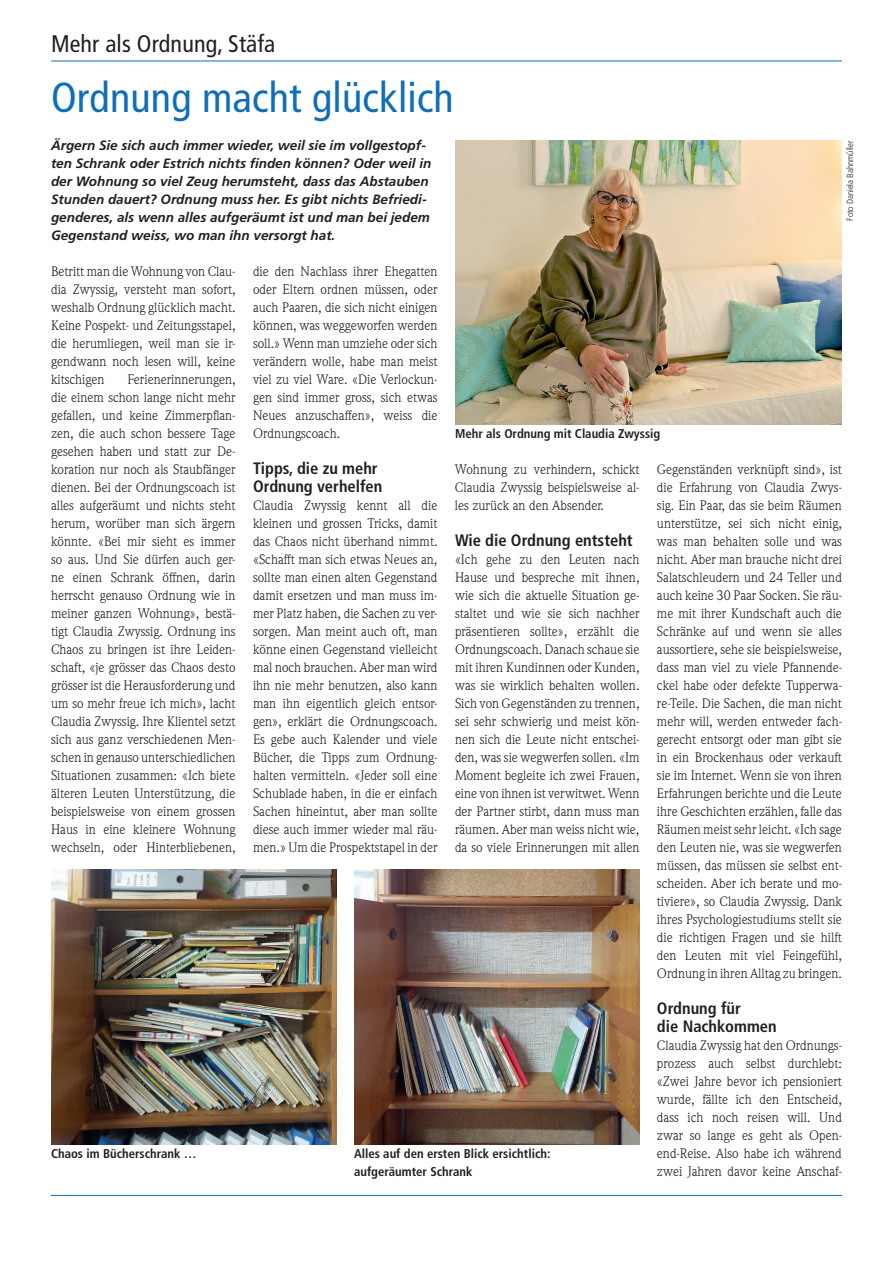
<style>
.page{position:relative;width:893px;height:1263px;background:#fff}
.page>*{position:absolute;margin:0;border:0;box-sizing:border-box;transform-origin:0 0}
.t1{font:condensed 42px "Frutiger LT Std";letter-spacing:.005em;color:#0f6eb8}
.t2{font:condensed 24px "Frutiger LT Std";letter-spacing:.005em;color:#231f20}
.t3{font:700 condensed 16.5px/18px "Frutiger LT Std";color:#231f20}
.t4{font:13.5px/18px "Weidemann Std";color:#231f20;text-align:justify}
.t5{font:italic 700 13.5px/18px "Frutiger LT Std";color:#231f20}
.t6{font:700 condensed 12.75px/18px "Frutiger LT Std";color:#231f20}
.t7{font:300 condensed 9px "Frutiger LT Std";color:#231f20}
</style>
<div class="page">
<hr style="left:51px;top:1195px;width:791px;height:1px;background:#0f6eb8">
<hr style="left:51px;top:61px;width:791px;height:1px;background:#0f6eb8">
<img style="left:455px;top:140px;width:387px;height:284px">
<img style="left:51px;top:870px;width:286px;height:274px">
<img style="left:354px;top:870px;width:286px;height:274px">
<h2 class="t2" style="left:51px;top:30px;width:226px">Mehr als Ordnung, Stäfa</h2>
<h1 class="t1" style="left:51px;top:73px;width:404px">Ordnung macht glücklich</h1>
<p class="t5" style="left:51px;top:136px;width:382px">Ärgern Sie sich auch immer wieder, weil sie im vollgestopf&shy;ten Schrank oder Estrich nichts finden können? Oder weil in der Wohnung so viel Zeug herumsteht, dass das Abstauben Stunden dauert? Ordnung muss her. Es gibt nichts Befriedi&shy;genderes, als wenn alles aufgeräumt ist und man bei jedem Gegenstand weiss, wo man ihn versorgt hat.</p>
<p class="t7" style="left:845px;top:221px;width:82px;rotate:-90deg">Foto Daniela Bahnmüller</p>
<p class="t4" style="left:51px;top:262px;width:186px">Betritt man die Wohnung von Clau&shy;dia Zwyssig, versteht man sofort, weshalb Ordnung glücklich macht.<br>Keine Pospekt- und Zeitungsstapel, die herumliegen, weil man sie ir&shy;gendwann noch lesen will, keine kitschigen</p>
<p class="t4" style="left:253px;top:262px;width:186px">die den Nachlass ihrer Ehegatten oder Eltern ordnen müssen, oder auch Paaren, die sich nicht einigen können, was weggeworfen werden soll.» Wenn man umziehe oder sich verändern wolle, habe man meist viel zu viel Ware. «Die Verlockun&shy;gen sind immer gross, sich etwas Neues anzuschaffen», weiss die Ordnungscoach.</p>
<p class="t3" style="left:253px;top:459px;width:131px">Tipps, die zu mehr<br>Ordnung verhelfen</p>
<p class="t4" style="left:253px;top:496px;width:186px">Claudia Zwyssig kennt all die kleinen und grossen Tricks, damit das Chaos nicht überhand nimmt. «Schafft man sich etwas Neues an, sollte man einen alten Gegenstand damit ersetzen und man muss im&shy;mer Platz haben, die Sachen zu ver&shy;sorgen. Man meint auch oft, man könne einen Gegenstand vielleicht mal noch brauchen. Aber man wird ihn nie mehr benutzen, also kann man ihn eigentlich gleich entsor&shy;gen», erklärt die Ordnungscoach.<br>Es gebe auch Kalender und viele Bücher, die Tipps zum Ordnung&shy;halten vermitteln. «Jeder soll eine Schublade haben, in die er einfach Sachen hineintut, aber man sollte diese auch immer wieder mal räu&shy;men.» Um die Prospektstapel in der</p>
<p class="t4" style="left:51px;top:370px;width:186px;text-indent:76px">Ferienerinnerungen, die einem schon lange nicht mehr gefallen, und keine Zimmerpflan&shy;zen, die auch schon bessere Tage gesehen haben und statt zur De&shy;koration nur noch als Staubfänger dienen. Bei der Ordnungscoach ist alles aufgeräumt und nichts steht herum, worüber man sich ärgern könnte. «Bei mir sieht es immer so aus. Und Sie dürfen auch ger&shy;ne einen Schrank öffnen, darin herrscht genauso Ordnung wie in meiner ganzen Wohnung», bestä&shy;tigt Claudia Zwyssig. Ordnung ins Chaos zu bringen ist ihre Leiden&shy;schaft, «je grösser das Chaos desto grösser ist die Herausforderung und um so mehr freue ich mich», lacht Claudia Zwyssig. Ihre Klientel setzt sich aus ganz verschiedenen Men&shy;schen in genauso unterschiedlichen Situationen zusammen: «Ich biete älteren Leuten Unterstützung, die beispielsweise von einem grossen Haus in eine kleinere Wohnung wechseln, oder Hinterbliebenen,</p>
<p class="t6" style="left:455px;top:424px;width:207px">Mehr als Ordnung mit Claudia Zwyssig</p>
<p class="t4" style="left:657px;top:460px;width:186px">Gegenständen verknüpft sind», ist die Erfahrung von Claudia Zwys&shy;sig. Ein Paar, das sie beim Räumen unterstütze, sei sich nicht einig, was man behalten solle und was nicht. Aber man brauche nicht drei Salatschleudern und 24 Teller und auch keine 30 Paar Socken. Sie räu&shy;me mit ihrer Kundschaft auch die Schränke auf und wenn sie alles aussortiere, sehe sie beispielsweise, dass man viel zu viele Pfannende&shy;ckel habe oder defekte Tupperwa&shy;re-Teile. Die Sachen, die man nicht mehr will, werden entweder fach&shy;gerecht entsorgt oder man gibt sie in ein Brockenhaus oder verkauft sie im Internet. Wenn sie von ihren Erfahrungen berichte und die Leute ihre Geschichten erzählen, falle das Räumen meist sehr leicht. «Ich sage den Leuten nie, was sie wegwerfen müssen, das müssen sie selbst ent&shy;scheiden. Aber ich berate und mo&shy;tiviere», so Claudia Zwyssig. Dank ihres Psychologiestudiums stellt sie die richtigen Fragen und sie hilft den Leuten mit viel Feingefühl, Ordnung in ihren Alltag zu bringen.</p>
<p class="t3" style="left:657px;top:999px;width:121px">Ordnung für<br>die Nachkommen</p>
<p class="t4" style="left:657px;top:1036px;width:186px">Claudia Zwyssig hat den Ordnungs&shy;prozess auch selbst durchlebt: «Zwei Jahre bevor ich pensioniert wurde, fällte ich den Entscheid, dass ich noch reisen will. Und zwar so lange es geht als Open&shy;end-Reise. Also habe ich während zwei Jahren davor keine Anschaf-</p>
<p class="t4" style="left:455px;top:460px;width:186px">Wohnung zu verhindern, schickt Claudia Zwyssig beispielsweise al&shy;les zurück an den Absender.</p>
<p class="t3" style="left:455px;top:531px;width:179px">Wie die Ordnung entsteht</p>
<p class="t4" style="left:455px;top:550px;width:186px">«Ich gehe zu den Leuten nach Hause und bespreche mit ihnen, wie sich die aktuelle Situation ge&shy;staltet und wie sie sich nachher präsentieren sollte», erzählt die Ordnungscoach. Danach schaue sie mit ihren Kundinnen oder Kunden, was sie wirklich behalten wollen.<br>Sich von Gegenständen zu trennen, sei sehr schwierig und meist kön&shy;nen sich die Leute nicht entschei&shy;den, was sie wegwerfen sollen. «Im Moment begleite ich zwei Frauen, eine von ihnen ist verwitwet. Wenn der Partner stirbt, dann muss man räumen. Aber man weiss nicht wie, da so viele Erinnerungen mit allen</p>
<p class="t6" style="left:51px;top:1144px;width:147px">Chaos im Bücherschrank …</p>
<p class="t6" style="left:354px;top:1144px;width:198px">Alles auf den ersten Blick ersichtlich: aufgeräumter Schrank</p>
</div>
